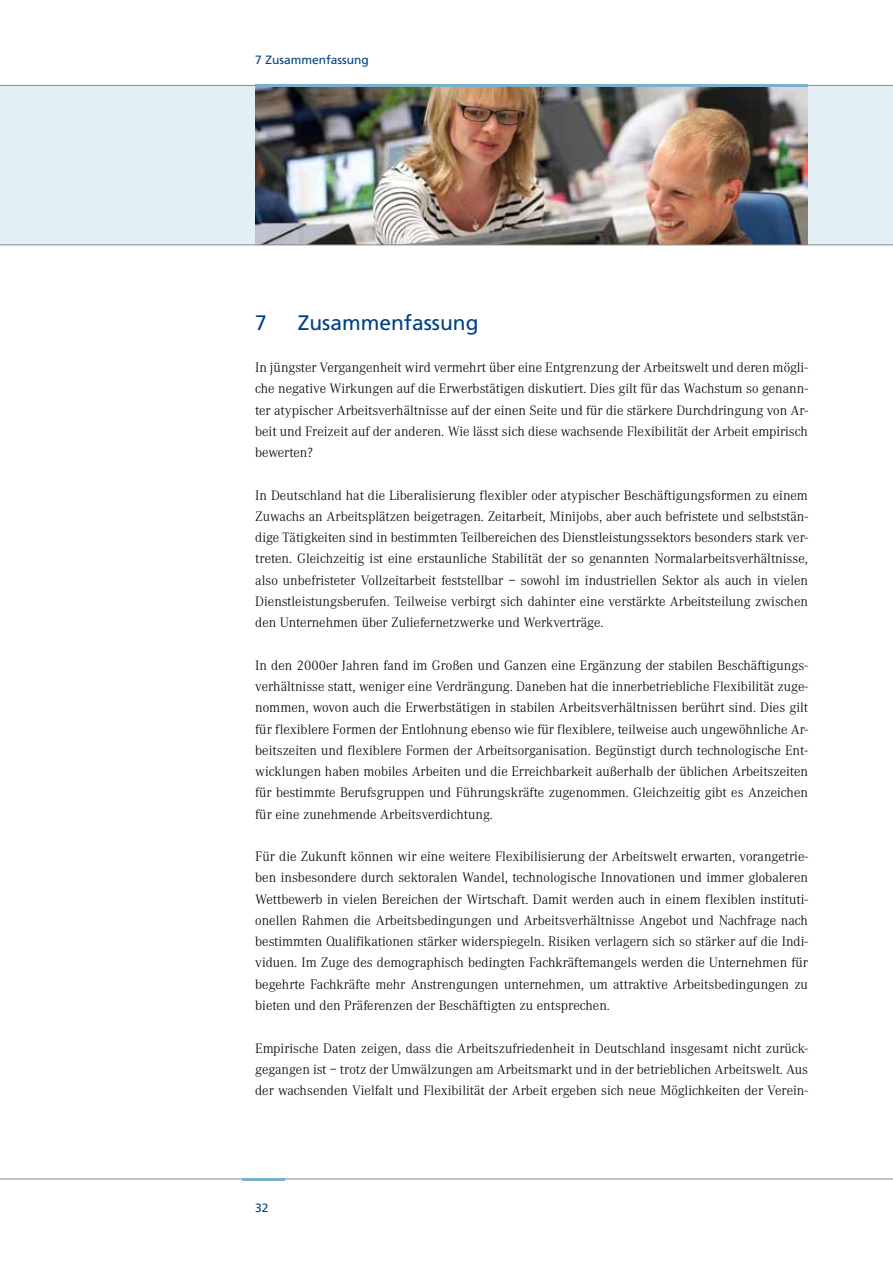
<style>
.page{position:relative;width:893px;height:1263px;background:#fff}
.page>*{position:absolute;margin:0;border:0;box-sizing:border-box;transform-origin:0 0}
.t1{font:21px "Frutiger LT Com";color:#004180}
.t2{font:300 14.25px/21.3px "Corporate A";color:#000;text-align:justify}
.t3{font:12px "Frutiger LT Com";color:#004180}
</style>
<div class="page">
<hr style="left:0;top:1178px;width:893px;height:1px;background:#878786">
<div style="left:0;top:85px;width:893px;height:159px;background:#e4eff5"></div>
<img style="left:255px;top:86px;width:553px;height:158px">
<hr style="left:0;top:85px;width:893px;height:1px;background:#878786">
<hr style="left:242px;top:1178px;width:43px;height:2px;background:#7bb0ca">
<hr style="left:0;top:244px;width:893px;height:1px;background:#878786">
<hr style="left:255px;top:84px;width:553px;height:2px;background:#7bb0ca">
<p class="t3" style="left:255px;top:53px;width:115px">7 Zusammenfassung</p>
<h1 class="t1" style="left:255px;top:310px;width:13px">7</h1>
<h1 class="t1" style="left:298px;top:310px;width:182px">Zusammenfassung</h1>
<p class="t2" style="left:255px;top:357px;width:554px">In jüngster Vergangenheit wird vermehrt über eine Entgrenzung der Arbeitswelt und deren mögli&shy;che negative Wirkungen auf die Erwerbstätigen diskutiert. Dies gilt für das Wachstum so genann&shy;ter atypischer Arbeitsverhältnisse auf der einen Seite und für die stärkere Durchdringung von Ar&shy;beit und Freizeit auf der anderen. Wie lässt sich diese wachsende Flexibilität der Arbeit empirisch bewerten?</p>
<p class="t2" style="left:255px;top:485px;width:554px">In Deutschland hat die Liberalisierung flexibler oder atypischer Beschäftigungsformen zu einem Zuwachs an Arbeitsplätzen beigetragen. Zeitarbeit, Minijobs, aber auch befristete und selbststän&shy;dige Tätigkeiten sind in bestimmten Teilbereichen des Dienstleistungssektors besonders stark ver&shy;treten. Gleichzeitig ist eine erstaunliche Stabilität der so genannten Normalarbeitsverhältnisse, also unbefristeter Vollzeitarbeit feststellbar – sowohl im industriellen Sektor als auch in vielen Dienstleistungsberufen. Teilweise verbirgt sich dahinter eine verstärkte Arbeitsteilung zwischen den Unternehmen über Zuliefernetzwerke und Werkverträge.</p>
<p class="t2" style="left:255px;top:655px;width:554px">In den 2000er Jahren fand im Großen und Ganzen eine Ergänzung der stabilen Beschäftigungs&shy;verhältnisse statt, weniger eine Verdrängung. Daneben hat die innerbetriebliche Flexibilität zuge&shy;nommen, wovon auch die Erwerbstätigen in stabilen Arbeitsverhältnissen berührt sind. Dies gilt für flexiblere Formen der Entlohnung ebenso wie für flexiblere, teilweise auch ungewöhnliche Ar&shy;beitszeiten und flexiblere Formen der Arbeitsorganisation. Begünstigt durch technologische Ent&shy;wicklungen haben mobiles Arbeiten und die Erreichbarkeit außerhalb der üblichen Arbeitszeiten für bestimmte Berufsgruppen und Führungskräfte zugenommen. Gleichzeitig gibt es Anzeichen für eine zunehmende Arbeitsverdichtung.</p>
<p class="t2" style="left:255px;top:846px;width:554px">Für die Zukunft können wir eine weitere Flexibilisierung der Arbeitswelt erwarten, vorangetrie&shy;ben insbesondere durch sektoralen Wandel, technologische Innovationen und immer globaleren Wettbewerb in vielen Bereichen der Wirtschaft. Damit werden auch in einem flexiblen instituti&shy;onellen Rahmen die Arbeitsbedingungen und Arbeitsverhältnisse Angebot und Nachfrage nach bestimmten Qualifikationen stärker widerspiegeln. Risiken verlagern sich so stärker auf die Indi&shy;viduen. Im Zuge des demographisch bedingten Fachkräftemangels werden die Unternehmen für begehrte Fachkräfte mehr Anstrengungen unternehmen, um attraktive Arbeitsbedingungen zu bieten und den Präferenzen der Beschäftigten zu entsprechen.</p>
<p class="t2" style="left:255px;top:1037px;width:554px">Empirische Daten zeigen, dass die Arbeitszufriedenheit in Deutschland insgesamt nicht zurück&shy;gegangen ist – trotz der Umwälzungen am Arbeitsmarkt und in der betrieblichen Arbeitswelt. Aus der wachsenden Vielfalt und Flexibilität der Arbeit ergeben sich neue Möglichkeiten der Verein-</p>
<p class="t3" style="left:255px;top:1201px;width:15px">32</p>
</div>
